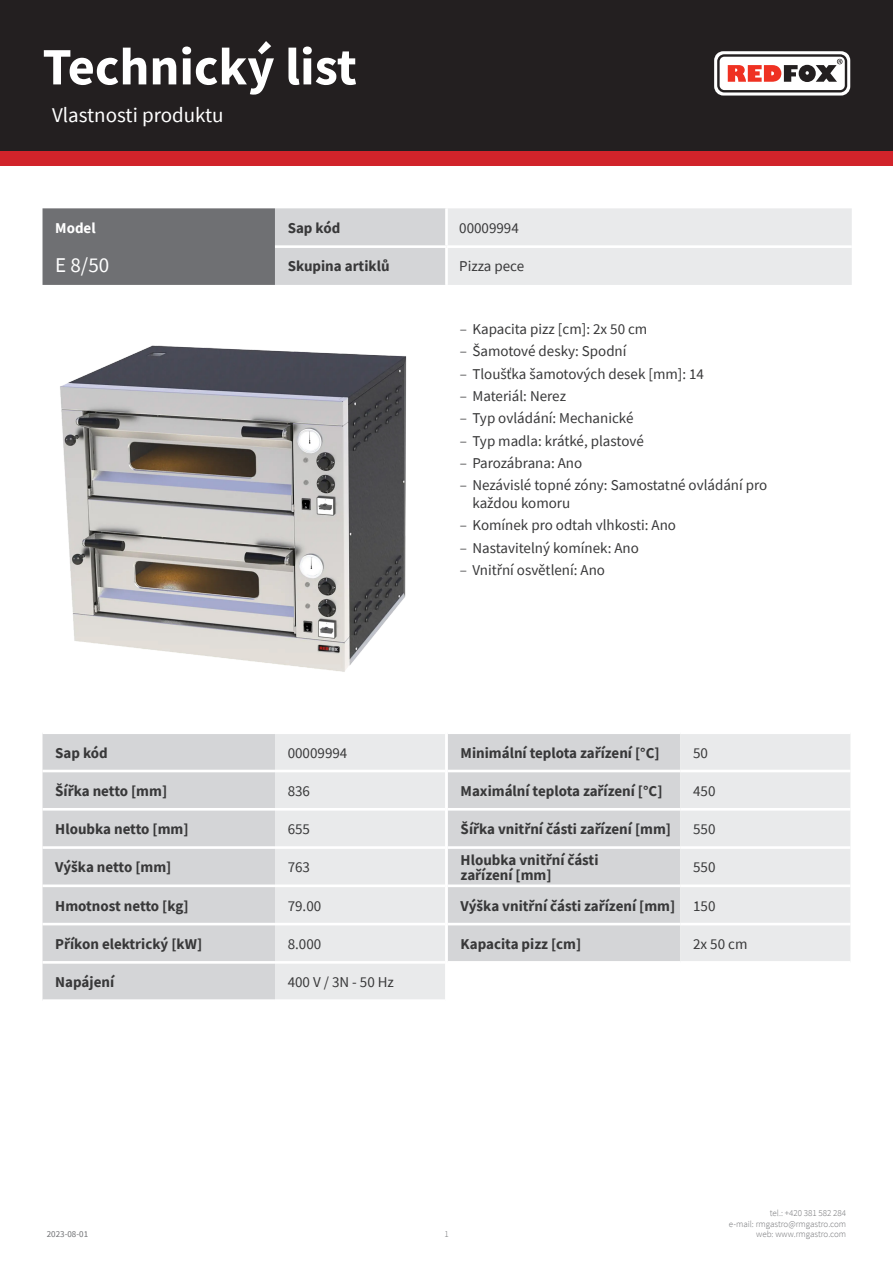
<style>
.page{position:relative;width:893px;height:1263px;background:#fff}
.page>*{position:absolute;margin:0;border:0;box-sizing:border-box;transform-origin:0 0}
.t1{font:700 52.5px "Source Sans Pro";color:#fff}
.kapitola{font:21px "Source Sans Pro";color:#fff}
.tabulka_-_headline{font:21px "Source Sans Pro";color:#fff}
.tabulka_-_text{font:15px/18px "Source Sans Pro";color:#383839}
.tabulka_-_text-2{font:700 15px/15px "Source Sans Pro";color:#383839}
.tabulka_-_text-3{font:700 15px "Source Sans Pro";color:#fff}
.t2{font:300 9px/10.8px "Source Sans Pro";color:#6f7073;text-align:right}
.t3{font:9px "Source Sans Pro";color:#6f7073}
.s1{font-weight:300}
</style>
<div class="page">
<div style="left:0;top:0;width:893px;height:166px;background:#d1232a"></div>
<div style="left:0;top:0;width:893px;height:151px;background:#231f20"></div>
<svg style="left:714px;top:51px;width:136px;height:45px"></svg>
<img style="left:60px;top:345px;width:347px;height:327px">
<div style="left:43px;top:734px;width:232px;height:265px;background:#d4d5d7"></div>
<div style="left:275px;top:734px;width:170px;height:265px;background:#e9eaeb"></div>
<hr style="left:43px;top:770px;width:232px;height:2px;background:#fff">
<hr style="left:275px;top:770px;width:170px;height:2px;background:#fff">
<hr style="left:43px;top:808px;width:232px;height:2px;background:#fff">
<hr style="left:275px;top:808px;width:170px;height:2px;background:#fff">
<hr style="left:43px;top:846px;width:232px;height:3px;background:#fff">
<hr style="left:275px;top:846px;width:170px;height:3px;background:#fff">
<hr style="left:43px;top:884px;width:232px;height:3px;background:#fff">
<hr style="left:275px;top:884px;width:170px;height:3px;background:#fff">
<hr style="left:43px;top:923px;width:232px;height:2px;background:#fff">
<hr style="left:275px;top:923px;width:170px;height:2px;background:#fff">
<hr style="left:43px;top:961px;width:232px;height:3px;background:#fff">
<hr style="left:275px;top:961px;width:170px;height:3px;background:#fff">
<div style="left:448px;top:734px;width:232px;height:227px;background:#d4d5d7"></div>
<div style="left:680px;top:734px;width:170px;height:227px;background:#e9eaeb"></div>
<hr style="left:448px;top:770px;width:232px;height:2px;background:#fff">
<hr style="left:680px;top:770px;width:170px;height:2px;background:#fff">
<hr style="left:448px;top:808px;width:232px;height:2px;background:#fff">
<hr style="left:680px;top:808px;width:170px;height:2px;background:#fff">
<hr style="left:448px;top:846px;width:232px;height:3px;background:#fff">
<hr style="left:680px;top:846px;width:170px;height:3px;background:#fff">
<hr style="left:448px;top:884px;width:232px;height:3px;background:#fff">
<hr style="left:680px;top:884px;width:170px;height:3px;background:#fff">
<hr style="left:448px;top:923px;width:232px;height:2px;background:#fff">
<hr style="left:680px;top:923px;width:170px;height:2px;background:#fff">
<svg style="left:43px;top:208px;width:809px;height:77px;background:#c0c1c3"></svg>
<hr style="left:445px;top:208px;width:3px;height:37px;background:#fff">
<hr style="left:275px;top:245px;width:171px;height:3px;background:#fff">
<hr style="left:446px;top:245px;width:406px;height:3px;background:#fff">
<hr style="left:445px;top:248px;width:3px;height:37px;background:#fff">
<h1 class="t1" style="left:43px;top:31px;width:316px">Technický list</h1>
<p class="kapitola" style="left:52px;top:101px;width:173px">Vlastnosti produktu</p>
<p class="tabulka_-_text-3" style="left:55px;top:218px;width:42px">Model</p>
<p class="tabulka_-_text-2" style="left:288px;top:220px;width:54px">Sap kód</p>
<p class="tabulka_-_text" style="left:459px;top:219px;width:61px">00009994</p>
<p class="tabulka_-_headline" style="left:55px;top:251px;width:55px">E 8/50</p>
<p class="tabulka_-_text-2" style="left:288px;top:259px;width:103px">Skupina artiklů</p>
<p class="tabulka_-_text" style="left:459px;top:257px;width:66px">Pizza pece</p>
<p class="tabulka_-_text" style="left:460px;top:320px;width:189px"><span class="s1">–</span> Kapacita pizz [cm]: 2x 50 cm</p>
<p class="tabulka_-_text" style="left:460px;top:342px;width:168px"><span class="s1">–</span> Šamotové desky: Spodní</p>
<p class="tabulka_-_text" style="left:460px;top:365px;width:246px"><span class="s1">–</span> Tloušťka šamotových desek [mm]: 14</p>
<p class="tabulka_-_text" style="left:460px;top:387px;width:108px"><span class="s1">–</span> Materiál: Nerez</p>
<p class="tabulka_-_text" style="left:460px;top:409px;width:175px"><span class="s1">–</span> Typ ovládání: Mechanické</p>
<p class="tabulka_-_text" style="left:460px;top:431px;width:186px"><span class="s1">–</span> Typ madla: krátké, plastové</p>
<p class="tabulka_-_text" style="left:460px;top:454px;width:124px"><span class="s1">–</span> Parozábrana: Ano</p>
<p class="tabulka_-_text" style="left:472px;top:476px;width:296px;text-indent:-13px"><span class="s1">–</span> Nezávislé topné zóny: Samostatné ovládání pro každou komoru</p>
<p class="tabulka_-_text" style="left:460px;top:516px;width:218px"><span class="s1">–</span> Komínek pro odtah vlhkosti: Ano</p>
<p class="tabulka_-_text" style="left:460px;top:538px;width:181px"><span class="s1">–</span> Nastavitelný komínek: Ano</p>
<p class="tabulka_-_text" style="left:460px;top:561px;width:147px"><span class="s1">–</span> Vnitřní osvětlení: Ano</p>
<p class="tabulka_-_text-2" style="left:55px;top:745px;width:54px">Sap kód</p>
<p class="tabulka_-_text" style="left:288px;top:743px;width:61px">00009994</p>
<p class="tabulka_-_text-2" style="left:55px;top:783px;width:113px">Šířka netto [mm]</p>
<p class="tabulka_-_text" style="left:288px;top:782px;width:24px">836</p>
<p class="tabulka_-_text-2" style="left:55px;top:821px;width:135px">Hloubka netto [mm]</p>
<p class="tabulka_-_text" style="left:288px;top:820px;width:24px">655</p>
<p class="tabulka_-_text-2" style="left:55px;top:860px;width:118px">Výška netto [mm]</p>
<p class="tabulka_-_text" style="left:288px;top:858px;width:24px">763</p>
<p class="tabulka_-_text-2" style="left:55px;top:898px;width:135px">Hmotnost netto [kg]</p>
<p class="tabulka_-_text" style="left:288px;top:896px;width:35px">79.00</p>
<p class="tabulka_-_text-2" style="left:55px;top:936px;width:148px">Příkon elektrický [kW]</p>
<p class="tabulka_-_text" style="left:288px;top:935px;width:35px">8.000</p>
<p class="tabulka_-_text-2" style="left:55px;top:974px;width:60px">Napájení</p>
<p class="tabulka_-_text" style="left:288px;top:973px;width:108px">400 V / 3N - 50 Hz</p>
<p class="tabulka_-_text-2" style="left:461px;top:745px;width:200px">Minimální teplota zařízení [°C]</p>
<p class="tabulka_-_text" style="left:693px;top:743px;width:16px">50</p>
<p class="tabulka_-_text-2" style="left:461px;top:783px;width:203px">Maximální teplota zařízení [°C]</p>
<p class="tabulka_-_text" style="left:693px;top:782px;width:24px">450</p>
<p class="tabulka_-_text-2" style="left:461px;top:821px;width:212px">Šířka vnitřní části zařízení [mm]</p>
<p class="tabulka_-_text" style="left:693px;top:820px;width:24px">550</p>
<p class="tabulka_-_text-2" style="left:461px;top:852px;width:139px">Hloubka vnitřní části zařízení [mm]</p>
<p class="tabulka_-_text" style="left:693px;top:858px;width:24px">550</p>
<p class="tabulka_-_text-2" style="left:461px;top:898px;width:216px">Výška vnitřní části zařízení [mm]</p>
<p class="tabulka_-_text" style="left:693px;top:896px;width:24px">150</p>
<p class="tabulka_-_text-2" style="left:461px;top:936px;width:122px">Kapacita pizz [cm]</p>
<p class="tabulka_-_text" style="left:693px;top:935px;width:56px">2x 50 cm</p>
<p class="t3" style="left:47px;top:1229px;width:43px">2023-08-01</p>
<p class="t2" style="left:444px;top:1229px;width:6px">1</p>
<p class="t2" style="left:729px;top:1207px;width:119px">tel.: +420 381 582 284<br>e-mail: rmgastro@rmgastro.com web: www.rmgastro.com</p>
</div>
